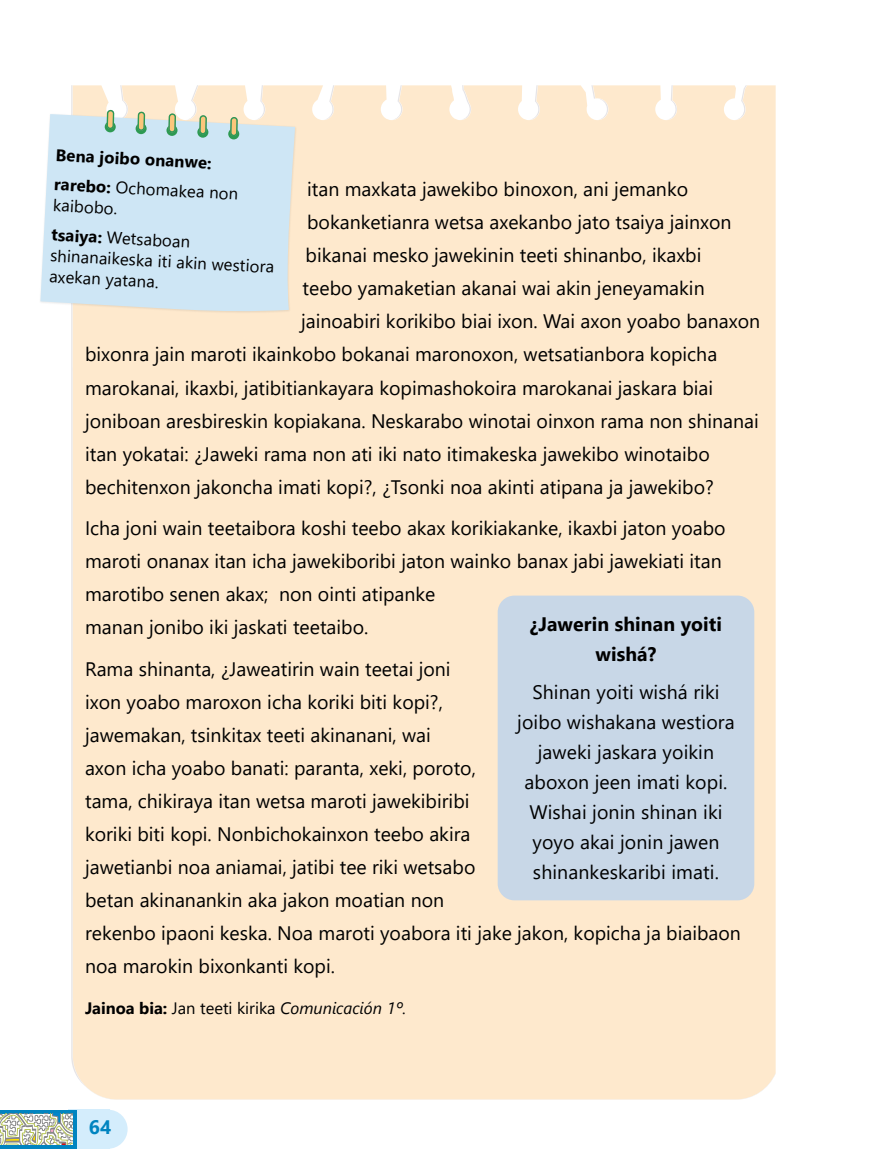
<style>
.page{position:relative;width:872px;height:1170px;background:#fff}
.page>*{position:absolute;margin:0;border:0;box-sizing:border-box;transform-origin:0 0}
.t1{font:19.5px/33px "Segoe UI";color:#000}
.t2{font:700 19.5px/30px "Segoe UI";letter-spacing:.005em;color:#000;text-align:center}
.t3{font:700 19.5px "Segoe UI";color:#0084c0}
.t4{font:16.8px/29.4px "Segoe UI";color:#000}
.t5{font:700 16.8px/29.4px "Segoe UI";color:#000}
.t6{font:italic 16.5px "Segoe UI";color:#000}
.s1{font-weight:400}
.s2{font-weight:700}
.s3{font-weight:700;font-style:normal}
.s4{font-style:normal}
</style>
<div class="page">
<div style="left:68px;top:1109px;width:41px;height:39px;background:#d4edfc"></div>
<div style="left:89px;top:1109px;width:39px;height:39px;background:#d4edfc;border-radius:50%"></div>
<svg style="left:0;top:1110px;width:76px;height:38px"></svg>
<svg style="left:0;top:1113px;width:72px;height:31px"></svg>
<div style="left:73px;top:85px;width:702px;height:286px;background:#fee9cd"></div>
<div style="left:72px;top:367px;width:15px;height:700px;background:#fee9cd"></div>
<div style="left:39px;top:113px;width:258px;height:200px;background:#fee9cd"></div>
<svg style="left:40px;top:114px;width:255px;height:198px;background:#d1e6f3"></svg>
<div style="left:105px;top:121px;width:11px;height:11px;background:#2e9a52;border-radius:50%"></div>
<div style="left:107px;top:111px;width:7px;height:17px;background:#fbc67b;border-radius:3px"></div>
<div style="left:107px;top:110px;width:7px;height:19px;border:1px solid #2e9a52;border-radius:3px"></div>
<svg style="left:135px;top:123px;width:12px;height:11px"></svg>
<div style="left:138px;top:112px;width:6px;height:18px;background:#fbc67b;border-radius:3px"></div>
<div style="left:138px;top:112px;width:7px;height:19px;border:1px solid #c59db8;border-radius:3px"></div>
<div style="left:137px;top:112px;width:8px;height:19px;border:1px solid #2e9a52;border-radius:3px"></div>
<svg style="left:166px;top:125px;width:12px;height:11px"></svg>
<div style="left:169px;top:114px;width:6px;height:18px;background:#fbc67b;border-radius:3px"></div>
<div style="left:168px;top:114px;width:8px;height:18px;border:1px solid #c59db8;border-radius:3px"></div>
<div style="left:168px;top:113px;width:8px;height:20px;border:1px solid #2e9a52;border-radius:3px"></div>
<svg style="left:197px;top:127px;width:11px;height:11px"></svg>
<div style="left:200px;top:116px;width:6px;height:18px;background:#fbc67b;border-radius:3px"></div>
<div style="left:199px;top:115px;width:8px;height:19px;border:1px solid #2e9a52;border-radius:3px"></div>
<div style="left:228px;top:128px;width:11px;height:11px;background:#2e9a52;border-radius:50%"></div>
<div style="left:231px;top:118px;width:6px;height:17px;background:#fbc67b;border-radius:3px"></div>
<div style="left:230px;top:117px;width:7px;height:19px;border:1px solid #c59db8;border-radius:3px"></div>
<div style="left:230px;top:117px;width:8px;height:19px;border:1px solid #2e9a52;border-radius:3px"></div>
<div style="left:497px;top:595px;width:257px;height:305px;background:#c8d7e7;border-radius:17px"></div>
<p class="t5" style="left:57px;top:139px;width:186px;rotate:3deg">Bena joibo onanwe: rarebo: <span class="s1">Ochomakea non</span></p>
<p class="t4" style="left:54px;top:189px;width:140px;rotate:3deg">kaibobo.<br><span class="s2">tsaiya:</span> Wetsaboan</p>
<p class="t4" style="left:51px;top:243px;width:225px;line-height:20.9px;rotate:3deg">shinanaikeska iti akin westiora axekan yatana.</p>
<p class="t1" style="left:307px;top:171px;width:382px">itan maxkata jawekibo binoxon, ani jemanko</p>
<p class="t1" style="left:307px;top:204px;width:426px">bokanketianra wetsa axekanbo jato tsaiya jainxon</p>
<p class="t1" style="left:306px;top:237px;width:397px">bikanai mesko jawekinin teeti shinanbo, ikaxbi</p>
<p class="t1" style="left:303px;top:270px;width:403px">teebo yamaketian akanai wai akin jeneyamakin</p>
<p class="t1" style="left:301px;top:303px;width:460px">jainoabiri korikibo biai ixon. Wai axon yoabo banaxon</p>
<p class="t1" style="left:85px;top:336px;width:633px">bixonra jain maroti ikainkobo bokanai maronoxon, wetsatianbora kopicha</p>
<p class="t1" style="left:85px;top:369px;width:629px">marokanai, ikaxbi, jatibitiankayara kopimashokoira marokanai jaskara biai</p>
<p class="t1" style="left:85px;top:402px;width:675px">joniboan aresbireskin kopiakana. Neskarabo winotai oinxon rama non shinanai</p>
<p class="t1" style="left:85px;top:435px;width:626px">itan yokatai: ¿Jaweki rama non ati iki nato itimakeska jawekibo winotaibo</p>
<p class="t1" style="left:85px;top:468px;width:630px">bechitenxon jakoncha imati kopi?, ¿Tsonki noa akinti atipana ja jawekibo?</p>
<p class="t1" style="left:85px;top:510px;width:642px">Icha joni wain teetaibora koshi teebo akax korikiakanke, ikaxbi jaton yoabo maroti onanax itan icha jawekiboribi jaton wainko banax jabi jawekiati itan marotibo senen akax; non ointi atipanke<br>manan jonibo iki jaskati teetaibo.</p>
<p class="t1" style="left:85px;top:650px;width:657px">Rama shinanta, ¿Jaweatirin wain teetai joni<br>ixon yoabo maroxon icha koriki biti kopi?,<br>jawemakan, tsinkitax teeti akinanani, wai<br>axon icha yoabo banati: paranta, xeki, poroto,<br>tama, chikiraya itan wetsa maroti jawekibiribi<br>koriki biti kopi. Nonbichokainxon teebo akira<br>jawetianbi noa aniamai, jatibi tee riki wetsabo<br>betan akinanankin aka jakon moatian non<br>rekenbo ipaoni keska. Noa maroti yoabora iti jake jakon, kopicha ja biaibaon noa marokin bixonkanti kopi.</p>
<p class="t6" style="left:85px;top:992px;width:323px"><span class="s3">Jainoa bia:</span> <span class="s4">Jan teeti kirika</span> Comunicación 1º.</p>
<p class="t2" style="left:530px;top:607px;width:194px">¿Jawerin shinan yoiti wishá?</p>
<p class="t1" style="left:517px;top:675px;width:219px;line-height:30px;text-align:center">Shinan yoiti wishá riki joibo wishakana westiora jaweki jaskara yoikin aboxon jeen imati kopi.<br>Wishai jonin shinan iki yoyo akai jonin jawen shinankeskaribi imati.</p>
<p class="t3" style="left:89px;top:1108px;width:24px">64</p>
</div>
